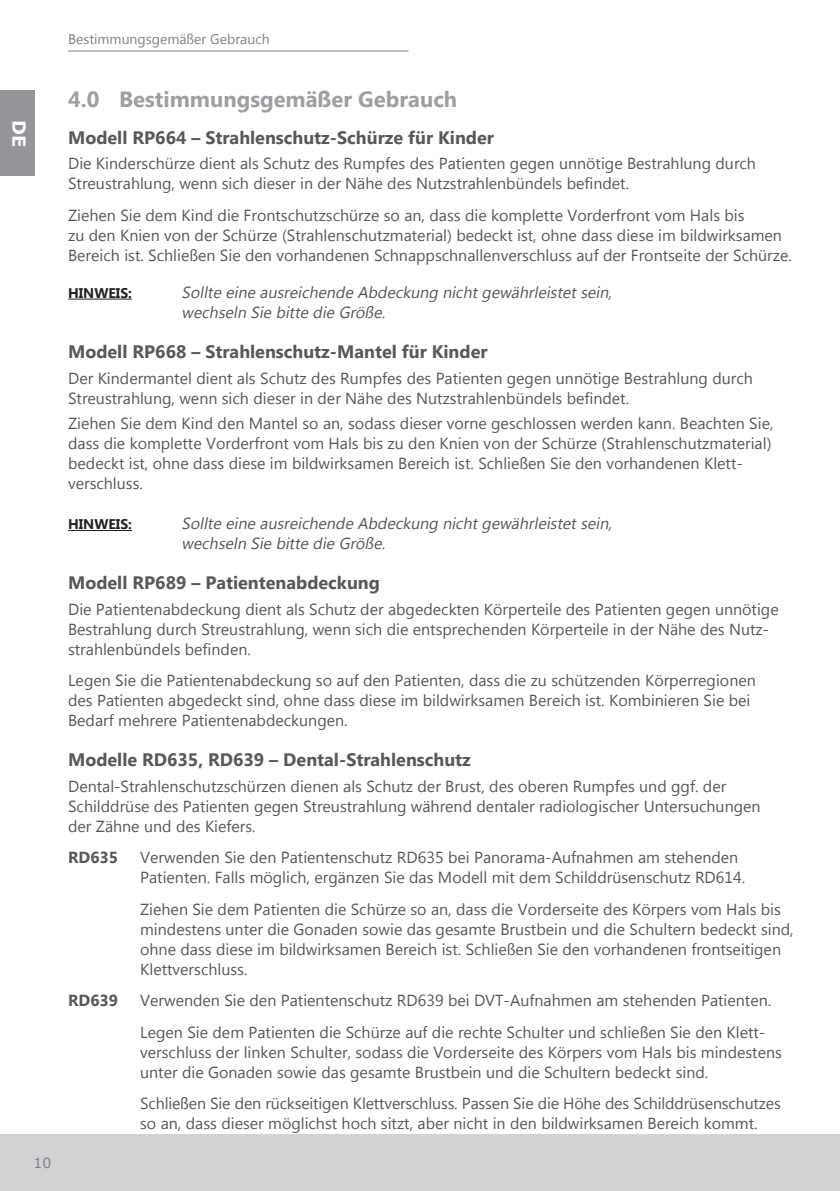
<style>
.page{position:relative;width:840px;height:1191px;background:#fff}
.page>*{position:absolute;margin:0;border:0;box-sizing:border-box;transform-origin:0 0}
.t1{font:700 22px "Lao UI";color:#9d9fa2}
.t2{font:700 18px "Lao UI";color:#57585a}
.t3{font:700 18px "Verdana";color:#fff}
.t4{font:16px/20px "Lao UI";color:#57585a}
.t5{font:italic 16px/20px "Lao UI";color:#57585a}
.t6{font:700 16px "Lao UI";color:#57585a}
.t7{font:14px "Lao UI";color:#808285}
.t8{font:700 14px "Lao UI";color:#231f20}
.t9{font:14px "Verdana";color:#808285}
</style>
<div class="page">
<div style="left:0;top:1134px;width:839px;height:57px;background:#d1d2d4"></div>
<div style="left:0;top:91px;width:34px;height:85px;background:#939598"></div>
<hr style="left:68px;top:51px;width:340px;height:1px;background:#808285">
<hr style="left:68px;top:299px;width:64px;height:1px;background:#231f20">
<hr style="left:68px;top:530px;width:64px;height:1px;background:#231f20">
<p class="t3" style="left:32px;top:120px;width:29px;rotate:90deg">DE</p>
<p class="t9" style="left:34px;top:1153px;width:19px">10</p>
<p class="t7" style="left:68px;top:30px;width:203px">Bestimmungsgemäßer Gebrauch</p>
<h1 class="t1" style="left:68px;top:84px;width:390px">4.0 Bestimmungsgemäßer Gebrauch</h1>
<p class="t2" style="left:68px;top:125px;width:427px">Modell RP664 – Strahlenschutz-Schürze für Kinder</p>
<p class="t4" style="left:68px;top:153px;width:689px">Die Kinderschürze dient als Schutz des Rumpfes des Patienten gegen unnötige Bestrahlung durch<br>Streustrahlung, wenn sich dieser in der Nähe des Nutzstrahlenbündels befindet.</p>
<p class="t4" style="left:68px;top:204px;width:724px">Ziehen Sie dem Kind die Frontschutzschürze so an, dass die komplette Vorderfront vom Hals bis<br>zu den Knien von der Schürze (Strahlenschutzmaterial) bedeckt ist, ohne dass diese im bildwirksamen<br>Bereich ist. Schließen Sie den vorhandenen Schnappschnallenverschluss auf der Frontseite der Schürze.</p>
<p class="t8" style="left:68px;top:283px;width:65px">HINWEIS:</p>
<p class="t5" style="left:181px;top:281px;width:435px">Sollte eine ausreichende Abdeckung nichtgewährleistetsein, wechseln Sie bitte die Größe.</p>
<p class="t2" style="left:68px;top:339px;width:421px">Modell RP668 – Strahlenschutz-Mantel für Kinder</p>
<p class="t4" style="left:68px;top:367px;width:686px">Der Kindermantel dient als Schutz des Rumpfes des Patienten gegen unnötige Bestrahlung durch<br>Streustrahlung, wenn sich dieser in der Nähe des Nutzstrahlenbündels befindet.</p>
<p class="t4" style="left:68px;top:413px;width:706px">Ziehen Sie dem Kind den Mantel so an, sodass dieser vorne geschlossen werden kann. Beachten Sie, dass die komplette Vorderfront vom Hals bis zu den Knien von der Schürze (Strahlenschutzmaterial) bedeckt ist, ohne dass diese im bildwirksamen Bereich ist. Schließen Sie den vorhandenen Klett&shy;verschluss.</p>
<p class="t8" style="left:68px;top:515px;width:65px">HINWEIS:</p>
<p class="t5" style="left:181px;top:513px;width:435px">Sollte eine ausreichende Abdeckung nichtgewährleistetsein, wechseln Sie bitte die Größe.</p>
<p class="t2" style="left:68px;top:571px;width:313px">Modell RP689 – Patientenabdeckung</p>
<p class="t4" style="left:68px;top:598px;width:711px">Die Patientenabdeckung dient als Schutz der abgedeckten Körperteile des Patienten gegen unnötige<br>Bestrahlung durch Streustrahlung, wenn sich die entsprechenden Körperteile in der Nähe des Nutz&shy;strahlenbündels befinden.</p>
<p class="t4" style="left:68px;top:670px;width:688px">Legen Sie die Patientenabdeckung so auf den Patienten, dass die zu schützenden Körperregionen des Patienten abgedeckt sind, ohne dass diese im bildwirksamen Bereich ist. Kombinieren Sie bei<br>Bedarf mehrere Patientenabdeckungen.</p>
<p class="t2" style="left:68px;top:748px;width:404px">Modelle RD635, RD639 – Dental-Strahlenschutz</p>
<p class="t4" style="left:68px;top:775px;width:693px">Dental-Strahlenschutzschürzen dienen als Schutz der Brust, des oberen Rumpfes und ggf. der<br>Schilddrüse des Patienten gegen Streustrahlung während dentaler radiologischer Untersuchungen der Zähne und des Kiefers.</p>
<p class="t6" style="left:68px;top:847px;width:51px">RD635</p>
<p class="t4" style="left:140px;top:847px;width:606px">Verwenden Sie den Patientenschutz RD635 bei Panorama-Aufnahmen am stehenden<br>Patienten. Falls möglich, ergänzen Sie das Modell mit dem Schilddrüsenschutz RD614.</p>
<p class="t4" style="left:140px;top:898px;width:654px">Ziehen Sie dem Patienten die Schürze so an, dass die Vorderseite des Körpers vom Hals bis mindestens unter die Gonaden sowie das gesamte Brustbein und die Schultern bedeckt sind, ohne dass diese im bildwirksamen Bereich ist. Schließen Sie den vorhandenen frontseitigen Klettverschluss.</p>
<p class="t6" style="left:68px;top:989px;width:51px">RD639</p>
<p class="t4" style="left:140px;top:984px;width:632px;line-height:31.4px">Verwenden Sie den Patientenschutz RD639 bei DVT-Aufnahmen am stehenden Patienten.<br>Legen Sie dem Patienten die Schürze auf die rechte Schulter und schließen Sie den Klett-</p>
<p class="t4" style="left:140px;top:1041px;width:643px">verschluss der linken Schulter, sodass die Vorderseite des Körpers vom Hals bis mindestens unter die Gonaden sowie das gesamte Brustbein und die Schultern bedeckt sind.</p>
<p class="t4" style="left:140px;top:1092px;width:642px">Schließen Sie den rückseitigen Klettverschluss. Passen Sie die Höhe des Schilddrüsenschutzes so an, dass dieser möglichst hoch sitzt, aber nicht in den bildwirksamen Bereich kommt.</p>
</div>
